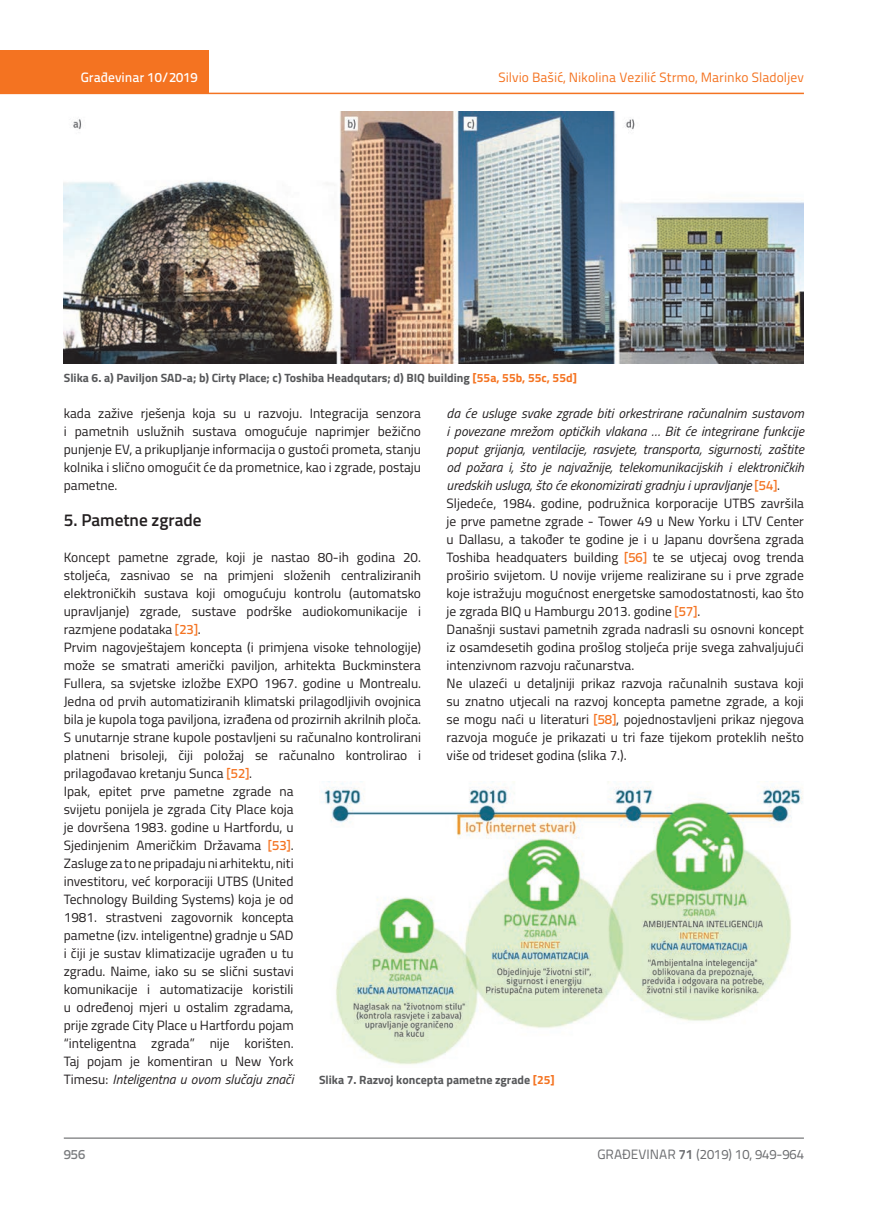
<style>
.page{position:relative;width:872px;height:1212px;background:#fff}
.page>*{position:absolute;margin:0;border:0;box-sizing:border-box;transform-origin:0 0}
.t1{font:600 17.25px "Titillium";color:#231f20}
.t2{font:13.5px/18px "Titillium";color:#231f20}
.t3{font:13.5px "Titillium Text 22 L";color:#f47321}
.t4{font:13.5px "Titillium Text 22 L";color:#6c6d70}
.t5{font:500 13.5px "Titillium Text 22 L";color:#fff}
.t6{font:500 13.5px "Titillium Text 22 L";color:#787a7d}
.t7{font:700 12px "Titillium";color:#57585a}
.s1{color:#f47321}
.s2{font-style:italic}
.s3{font-family:"Titillium Text 22 L";font-weight:500;color:#f47321}
.s4{font-weight:700}
</style>
<div class="page">
<div style="left:0;top:50px;width:208px;height:44px;background:#f47321"></div>
<hr style="left:0;top:93px;width:804px;height:1px;background:#f47321">
<hr style="left:64px;top:1138px;width:740px;height:1px;background:#57585a">
<img style="left:64px;top:112px;width:740px;height:252px">
<img style="left:321px;top:782px;width:482px;height:283px">
<p class="t5" style="left:81px;top:67px;width:118px">Građevinar 10/2019</p>
<p class="t3" style="left:498px;top:68px;width:307px">Silvio Bašić, Nikolina Vezilić Strmo, Marinko Sladoljev</p>
<p class="t7" style="left:64px;top:368px;width:514px">Slika 6. a) Paviljon SAD-a; b) Cirty Place; c) Toshiba Headqutars; d) BIQ building <span class="s1">[55a, 55b, 55c, 55d]</span></p>
<p class="t2" style="left:446px;top:403px;width:359px"><span class="s2">da će usluge svake zgrade biti orkestrirane računalnim sustavom i povezane mrežom optičkih vlakana … Bit će integrirane funkcije poput grijanja, ventilacije, rasvjete, transporta, sigurnosti, zaštite od požara i, što je najvažnije, telekomunikacijskih i elektroničkih uredskih usluga, što će ekonomizirati gradnju i upravljanje</span> <span class="s3">[54]</span>.<br>Sljedeće, 1984. godine, podružnica korporacije UTBS završila je prve pametne zgrade - Tower 49 u New Yorku i LTV Center u Dallasu, a također te godine je i u Japanu dovršena zgrada Toshiba headquaters building <span class="s3">[56]</span> te se utjecaj ovog trenda proširio svijetom. U novije vrijeme realizirane su i prve zgrade koje istražuju mogućnost energetske samodostatnosti, kao što je zgrada BIQ u Hamburgu 2013. godine <span class="s3">[57]</span>.<br>Današnji sustavi pametnih zgrada nadrasli su osnovni koncept iz osamdesetih godina prošlog stoljeća prije svega zahvaljujući intenzivnom razvoju računarstva.<br>Ne ulazeći u detaljniji prikaz razvoja računalnih sustava koji su znatno utjecali na razvoj koncepta pametne zgrade, a koji se mogu naći u literaturi <span class="s3">[58]</span>, pojednostavljeni prikaz njegova razvoja moguće je prikazati u tri faze tijekom proteklih nešto više od trideset godina (slika 7.).</p>
<p class="t2" style="left:64px;top:403px;width:359px;text-align:justify">kada zažive rješenja koja su u razvoju. Integracija senzora i pametnih uslužnih sustava omogućuje naprimjer bežično punjenje EV, a prikupljanje informacija o gustoći prometa, stanju kolnika i slično omogućit će da prometnice, kao i zgrade, postaju pametne.</p>
<p class="t1" style="left:64px;top:507px;width:139px">5. Pametne zgrade</p>
<p class="t2" style="left:64px;top:547px;width:359px">Koncept pametne zgrade, koji je nastao 80-ih godina 20. stoljeća, zasnivao se na primjeni složenih centraliziranih elektroničkih sustava koji omogućuju kontrolu (automatsko upravljanje) zgrade, sustave podrške audiokomunikacije i razmjene podataka <span class="s3">[23]</span>.<br>Prvim nagovještajem koncepta (i primjena visoke tehnologije) može se smatrati američki paviljon, arhitekta Buckminstera Fullera, sa svjetske izložbe EXPO 1967. godine u Montrealu.<br>Jedna od prvih automatiziranih klimatski prilagodljivih ovojnica bila je kupola toga paviljona, izrađena od prozirnih akrilnih ploča.<br>S unutarnje strane kupole postavljeni su računalno kontrolirani platneni brisoleji, čiji položaj se računalno kontrolirao i prilagođavao kretanju Sunca <span class="s3">[52]</span>.<br>Ipak, epitet prve pametne zgrade na<br>svijetu ponijela je zgrada City Place koja<br>je dovršena 1983. godine u Hartfordu, u<br>Sjedinjenim Američkim Državama <span class="s3">[53]</span>.<br>Zasluge za to ne pripadaju ni arhitektu, niti<br>investitoru, već korporaciji UTBS (United<br>Technology Building Systems) koja je od<br>1981. strastveni zagovornik koncepta<br>pametne (izv. inteligentne) gradnje u SAD<br>i čiji je sustav klimatizacije ugrađen u tu<br>zgradu. Naime, iako su se slični sustavi<br>komunikacije i automatizacije koristili<br>u određenoj mjeri u ostalim zgradama,<br>prije zgrade City Place u Hartfordu pojam<br>“inteligentna zgrada” nije korišten.<br>Taj pojam je komentiran u New York<br>Timesu: <span class="s2">Inteligentna u ovom slučaju znači</span></p>
<p class="t7" style="left:319px;top:1071px;width:237px">Slika 7. Razvoj koncepta pametne zgrade <span class="s1">[25]</span></p>
<p class="t6" style="left:64px;top:1144px;width:23px">956</p>
<p class="t4" style="left:597px;top:1144px;width:208px">GRAĐEVINAR <span class="s4">71</span> (2019) 10, 949-964</p>
</div>
